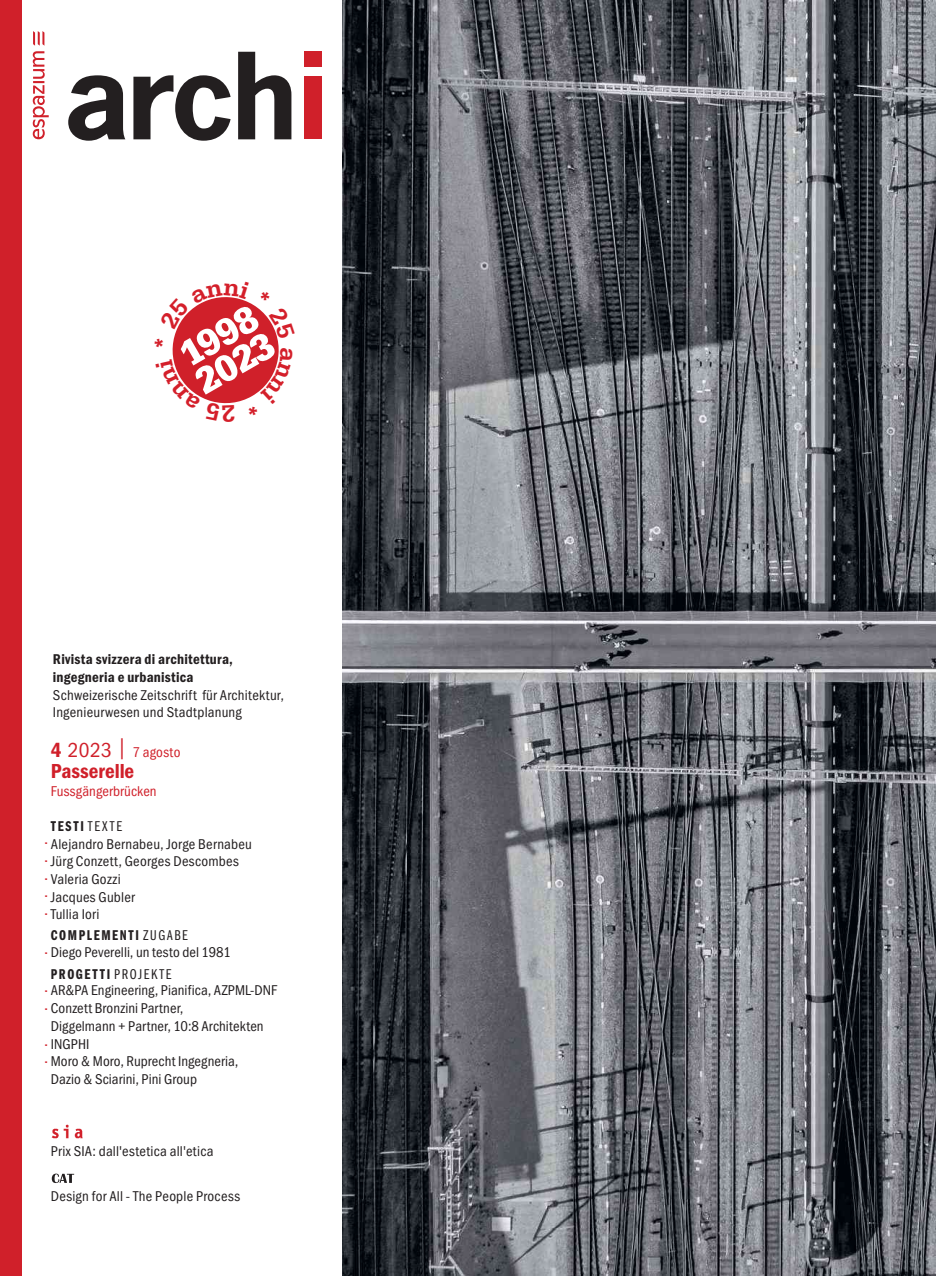
<style>
.page{position:relative;width:936px;height:1276px;background:#fff}
.page>*{position:absolute;margin:0;border:0;box-sizing:border-box;transform-origin:0 0}
.t1{font:21px "ITC Franklin Gothic Std Dm Cd";letter-spacing:-.005em;color:#d0202a}
.t2{font:condensed 14.7px/17.7px "ITC Franklin Gothic Std";letter-spacing:.01em;color:#231f20}
.t3{font:14.7px/17.7px "ITC Franklin Gothic Std Dm Cd";letter-spacing:.02em;color:#231f20}
.t4{font:14.7px "ITC Franklin Gothic Std Dm Cp";letter-spacing:.11em;color:#231f20}
.t5{font:condensed 14.7px "ITC Franklin Gothic Std";letter-spacing:.01em;color:#d0202a}
.s1{font-family:"ITC Franklin Gothic Std Dm Cd";font-stretch:normal;font-size:21px}
.s2{font-size:21px}
.s3{font-family:"ITC Franklin Gothic Std Bk Cp"}
.s4{font-weight:600;font-stretch:normal;font-size:9.9px;color:#d0202a}
</style>
<div class="page">
<svg style="left:68px;top:75px;width:57px;height:66px"></svg>
<svg style="left:133px;top:75px;width:97px;height:66px"></svg>
<svg style="left:238px;top:52px;width:53px;height:87px"></svg>
<div style="left:304px;top:76px;width:17px;height:63px;background:#d0202a"></div>
<div style="left:304px;top:52px;width:17px;height:15px;background:#d0202a"></div>
<svg style="left:33px;top:31px;width:16px;height:108px"></svg>
<div style="left:0;top:0;width:21px;height:1276px;background:#d0202a"></div>
<img style="left:343px;top:0;width:592px;height:1276px">
<img style="left:51px;top:1124px;width:31px;height:14px">
<svg style="left:52px;top:1173px;width:22px;height:10px"></svg>
<svg style="left:172px;top:297px;width:107px;height:107px"></svg>
<p class="t3" style="left:53px;top:652px;width:181px">Rivista svizzera di architettura, ingegneria e urbanistica</p>
<p class="t2" style="left:53px;top:687px;width:232px">Schweizerische Zeitschrift für Architektur,<br>Ingenieurwesen und Stadtplanung</p>
<p class="t5" style="left:51px;top:746px;width:131px"><span class="s1">4</span> <span class="s2">2023 </span><sup>|</sup> 7 agosto</p>
<h1 class="t1" style="left:51px;top:764px;width:85px">Passerelle</h1>
<p class="t5" style="left:51px;top:785px;width:107px">Fussgängerbrücken</p>
<p class="t4" style="left:51px;top:821px;width:72px">TESTI <span class="s3">TEXTE</span></p>
<p class="t2" style="left:44px;top:836px;width:209px"><sup>·</sup> Alejandro Bernabeu, Jorge Bernabeu <sup>·</sup> Jürg Conzett, Georges Descombes<br><sup>·</sup> Valeria Gozzi<br><sup>·</sup> Jacques Gubler<br><sup>·</sup> Tullia Iori</p>
<p class="t4" style="left:51px;top:930px;width:138px">COMPLEMENTI <span class="s3">ZUGABE</span></p>
<p class="t2" style="left:44px;top:944px;width:188px"><span class="s4">·</span> Diego Peverelli, un testo del 1981</p>
<p class="t4" style="left:51px;top:969px;width:122px">PROGETTI <span class="s3">PROJEKTE</span></p>
<p class="t2" style="left:44px;top:982px;width:234px"><span class="s4">·</span> AR&amp;PA Engineering, Pianifica, AZPML-DNF</p>
<p class="t2" style="left:44px;top:1000px;width:140px"><span class="s4">·</span> Conzett Bronzini Partner,</p>
<p class="t2" style="left:51px;top:1018px;width:214px">Diggelmann + Partner, 10:8 Architekten</p>
<p class="t2" style="left:44px;top:1036px;width:46px"><span class="s4">·</span> INGPHI</p>
<p class="t2" style="left:44px;top:1053px;width:195px"><span class="s4">·</span> Moro &amp; Moro, Ruprecht Ingegneria,</p>
<p class="t2" style="left:51px;top:1071px;width:148px">Dazio &amp; Sciarini, Pini Group</p>
<p class="t2" style="left:51px;top:1143px;width:164px">Prix SIA: dall'estetica all'etica</p>
<p class="t2" style="left:51px;top:1188px;width:191px">Design for All - The People Process</p>
</div>
